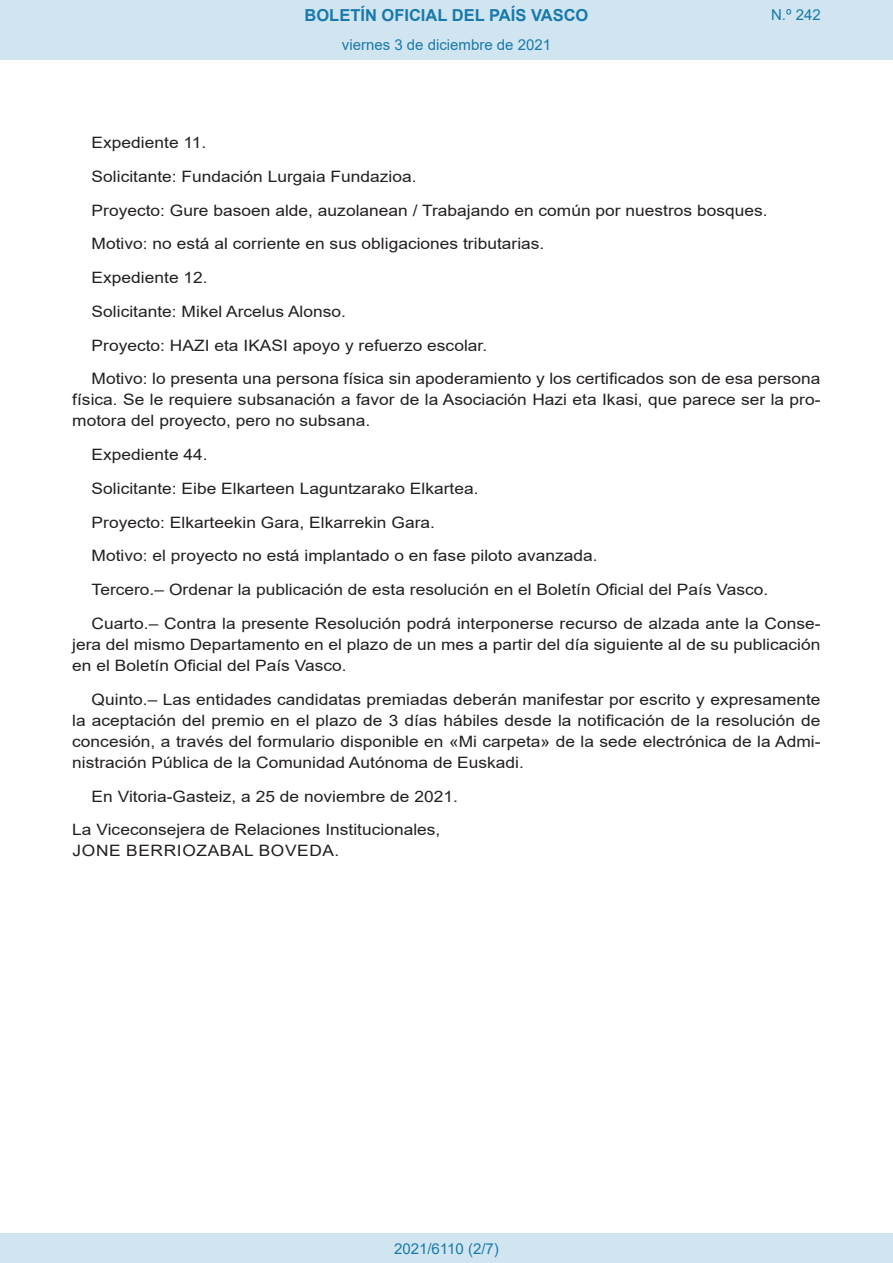
<style>
.page{position:relative;width:893px;height:1263px;background:#fff}
.page>*{position:absolute;margin:0;border:0;box-sizing:border-box;transform-origin:0 0}
.t1{font:700 16.5px "Arial";color:#1879ad}
.BOPVDetalle{font:15.6px/21px "Arial";color:#231f20;text-align:justify;scale:1.11 1}
.BOPVFirmaPuesto{font:15.6px "Arial";color:#231f20;scale:1.11 1}
.BOPVFirmaLugFec{font:15.6px "Arial";color:#231f20;scale:1.11 1}
.BOPVFirmaNombre{font:15.6px "Arial";letter-spacing:.035em;color:#231f20;scale:1.11 1}
.Paginacion_Centro{font:15px "Arial";color:#1879ad}
</style>
<div class="page">
<div style="left:0;top:0;width:893px;height:60px;background:#d0e5f0"></div>
<div style="left:0;top:1233px;width:893px;height:30px;background:#d0e5f0"></div>
<p class="t1" style="left:305px;top:3px;width:285px">BOLETÍN OFICIAL DEL PAÍS VASCO</p>
<p class="Paginacion_Centro" style="left:342px;top:35px;width:211px">viernes 3 de diciembre de 2021</p>
<p class="Paginacion_Centro" style="left:771px;top:5px;width:51px">N.º 242</p>
<p class="BOPVDetalle" style="left:92px;top:132px;width:105px">Expediente 11.</p>
<p class="BOPVDetalle" style="left:92px;top:166px;width:294px">Solicitante: Fundación Lurgaia Fundazioa.</p>
<p class="BOPVDetalle" style="left:92px;top:200px;width:610px">Proyecto: Gure basoen alde, auzolanean / Trabajando en común por nuestros bosques.</p>
<p class="BOPVDetalle" style="left:92px;top:233px;width:409px">Motivo: no está al corriente en sus obligaciones tributarias.</p>
<p class="BOPVDetalle" style="left:92px;top:267px;width:106px">Expediente 12.</p>
<p class="BOPVDetalle" style="left:92px;top:301px;width:231px">Solicitante: Mikel Arcelus Alonso.</p>
<p class="BOPVDetalle" style="left:92px;top:335px;width:358px">Proyecto: HAZI eta IKASI apoyo y refuerzo escolar.</p>
<p class="BOPVDetalle" style="left:72px;top:368px;width:676px;text-indent:19px">Motivo: lo presenta una persona física sin apoderamiento y los certificados son de esa persona física. Se le requiere subsanación a favor de la Asociación Hazi eta Ikasi, que parece ser la pro&shy;motora del proyecto, pero no subsana.</p>
<p class="BOPVDetalle" style="left:92px;top:444px;width:106px">Expediente 44.</p>
<p class="BOPVDetalle" style="left:92px;top:478px;width:350px">Solicitante: Eibe Elkarteen Laguntzarako Elkartea.</p>
<p class="BOPVDetalle" style="left:92px;top:512px;width:311px">Proyecto: Elkarteekin Gara, Elkarrekin Gara.</p>
<p class="BOPVDetalle" style="left:92px;top:545px;width:457px">Motivo: el proyecto no está implantado o en fase piloto avanzada.</p>
<p class="BOPVDetalle" style="left:92px;top:579px;width:611px">Tercero.– Ordenar la publicación de esta resolución en el Boletín Oficial del País Vasco.</p>
<p class="BOPVDetalle" style="left:72px;top:613px;width:676px;text-indent:19px">Cuarto.– Contra la presente Resolución podrá interponerse recurso de alzada ante la Conse&shy;jera del mismo Departamento en el plazo de un mes a partir del día siguiente al de su publicación en el Boletín Oficial del País Vasco.</p>
<p class="BOPVDetalle" style="left:72px;top:689px;width:676px;text-indent:19px">Quinto.– Las entidades candidatas premiadas deberán manifestar por escrito y expresamente la aceptación del premio en el plazo de 3 días hábiles desde la notificación de la resolución de concesión, a través del formulario disponible en «Mi carpeta» de la sede electrónica de la Admi&shy;nistración Pública de la Comunidad Autónoma de Euskadi.</p>
<p class="BOPVFirmaLugFec" style="left:92px;top:785px;width:331px">En Vitoria-Gasteiz, a 25 de noviembre de 2021.</p>
<p class="BOPVFirmaPuesto" style="left:72px;top:819px;width:333px">La Viceconsejera de Relaciones Institucionales,</p>
<p class="BOPVFirmaNombre" style="left:73px;top:840px;width:242px">JONE BERRIOZABAL BOVEDA.</p>
<p class="Paginacion_Centro" style="left:394px;top:1238px;width:106px">2021/6110 (2/7)</p>
</div>
